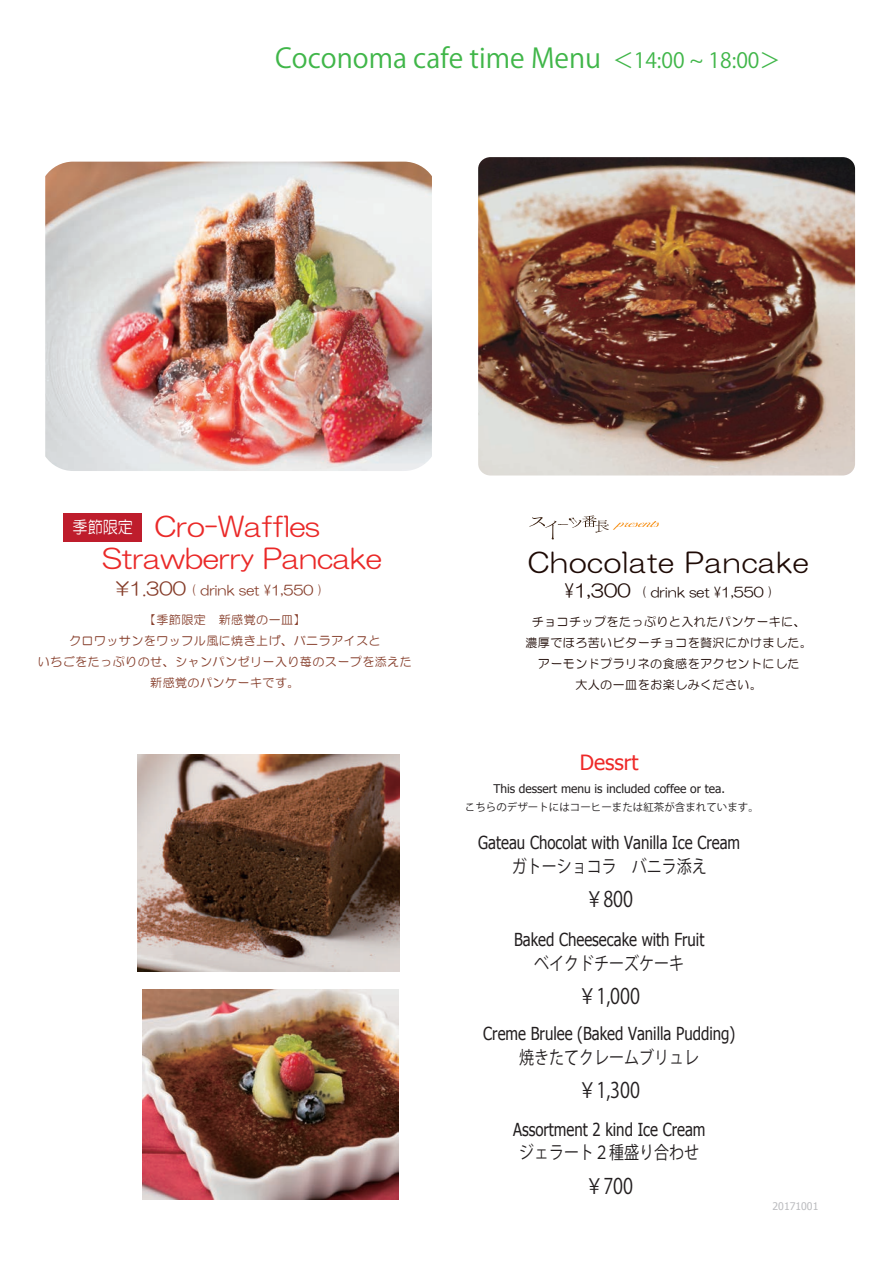
<style>
.page{position:relative;width:893px;height:1263px;background:#fff}
.page>*{position:absolute;margin:0;border:0;box-sizing:border-box;transform-origin:0 0}
.t1{font:27px/32.4px "HG Maru Gothic MPRO";color:#ea2928;text-align:center}
.t2{font:27px "Koz Go Pr 6 N";color:#40b649}
.t3{font:27px "HG Maru Gothic MPRO";letter-spacing:.04em;color:#1e0a05}
.t4{font:21.45px "Koz Go Pr 6 N";color:#231f20;scale:.84 1}
.t5{font:21px "Koz Go Pr 6 N";color:#40b649}
.t6{font:21px "Tahoma";color:#ee2928}
.t7{font:17.85px "Tahoma";color:#231f20;scale:.84 1}
.t8{font:17.85px "Koz Go Pr 6 N";color:#231f20;scale:.84 1}
.t9{font:16.8px "HG Maru Gothic MPRO";color:#fff;scale:.9 1}
.t10{font:13.5px "HG Maru Gothic MPRO";color:#853c29}
.t11{font:13.5px "HG Maru Gothic MPRO";color:#1e0a05}
.t12{font:12px/21px "HG Maru Gothic MPRO";letter-spacing:.04em;color:#1e0a05;text-align:center}
.t13{font:12px/21px "HG Maru Gothic MPRO";letter-spacing:.04em;color:#853c29;text-align:center}
.t14{font:12px "Tahoma";color:#231f20}
.t15{font:10.5px "Koz Go Pr 6 N";color:#231f20}
.t16{font:10.5px "Tahoma";color:#bcbdc0}
.s1{font-size:18px}
</style>
<div class="page">
<img style="left:478px;top:157px;width:377px;height:318px">
<svg style="left:529px;top:515px;width:130px;height:25px"></svg>
<img style="left:143px;top:989px;width:256px;height:211px">
<img style="left:138px;top:754px;width:261px;height:218px">
<div style="left:63px;top:513px;width:79px;height:28px;background:#be1d2c"></div>
<img style="left:45px;top:162px;width:387px;height:309px">
<h1 class="t2" style="left:275px;top:43px;width:328px">Coconoma cafe time Menu</h1>
<p class="t5" style="left:613px;top:49px;width:169px">＜14:00 ~ 18:00＞</p>
<h1 class="t1" style="left:102px;top:510px;width:281px">Cro-Waffles<br>Strawberry Pancake</h1>
<p class="t9" style="left:73px;top:518px;width:69px">季節限定</p>
<p class="t10" style="left:116px;top:583px;width:208px"><span class="s1">\1.300</span> ( drink set ¥1,550 )</p>
<p class="t13" style="left:38px;top:609px;width:375px">【季節限定　新感覚の一皿】<br>クロワッサンをワッフル風に焼き上げ、バニラアイスと<br>いちごをたっぷりのせ、シャンパンゼリー入り苺のスープを添えた新感覚のパンケーキです。</p>
<h1 class="t3" style="left:528px;top:548px;width:282px">Chocolate Pancake</h1>
<p class="t11" style="left:565px;top:585px;width:210px"><span class="s1">¥1,300</span> ( drink set ¥1,550 )</p>
<p class="t12" style="left:525px;top:611px;width:288px">チョコチップをたっぷりと入れたパンケーキに、濃厚でほろ苦いビターチョコを贅沢にかけました。アーモンドプラリネの食感をアクセントにした<br>大人の一皿をお楽しみください。</p>
<p class="t6" style="left:580px;top:749px;width:60px">Dessrt</p>
<p class="t14" style="left:493px;top:780px;width:233px">This dessert menu is included coffee or tea.</p>
<p class="t15" style="left:465px;top:801px;width:295px">こちらのデザートにはコーヒーまたは紅茶が含まれています。</p>
<p class="t7" style="left:478px;top:830px;width:313px">Gateau Chocolat with Vanilla Ice Cream</p>
<p class="t8" style="left:512px;top:856px;width:234px">ガトーショコラ　バニラ添え</p>
<p class="t4" style="left:585px;top:887px;width:58px">￥800</p>
<p class="t7" style="left:514px;top:927px;width:228px">Baked Cheesecake with Fruit</p>
<p class="t8" style="left:534px;top:953px;width:180px">ベイクドチーズケーキ</p>
<p class="t4" style="left:578px;top:984px;width:75px">￥1,000</p>
<p class="t7" style="left:483px;top:1021px;width:301px">Creme Brulee (Baked Vanilla Pudding)</p>
<p class="t4" style="left:578px;top:1078px;width:75px">￥1,300</p>
<p class="t8" style="left:519px;top:1047px;width:216px">焼きたてクレームブリュレ</p>
<p class="t7" style="left:513px;top:1117px;width:231px">Assortment 2 kind Ice Cream</p>
<p class="t8" style="left:519px;top:1143px;width:216px">ジェラート２種盛り合わせ</p>
<p class="t4" style="left:585px;top:1174px;width:58px">￥700</p>
<p class="t16" style="left:773px;top:1199px;width:47px">20171001</p>
</div>
